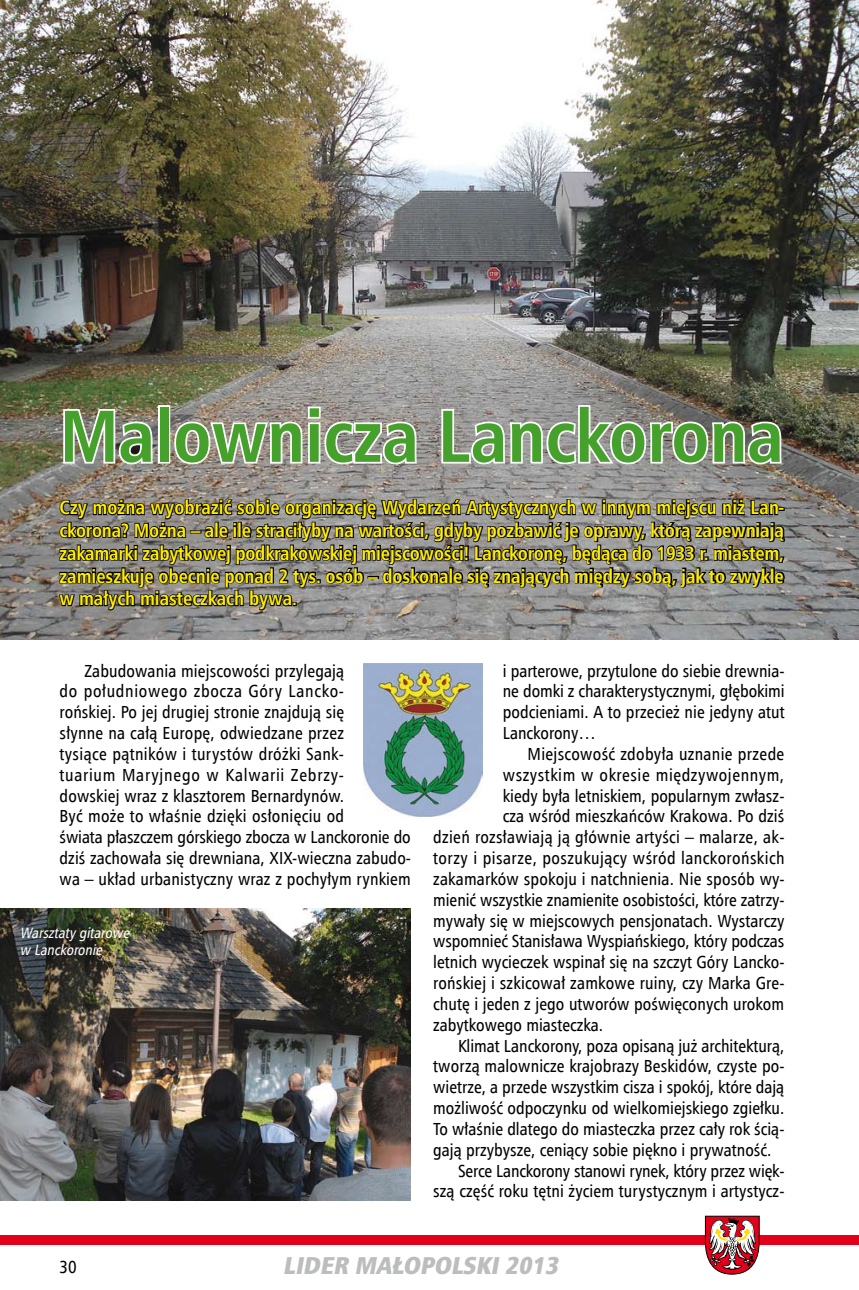
<style>
.page{position:relative;width:859px;height:1290px;background:#fff}
.page>*{position:absolute;margin:0;border:0;box-sizing:border-box;transform-origin:0 0}
.t1{font:700 73.5px "Humnst 777 Cn EU";color:#45a12b}
.t2{font:italic 24.5px "Humnst 777 X Blk Cn EU";color:#bcbdbe}
.t3{font:700 19.25px/22.8px "Humnst 777 Cn EU";color:#ffec00;text-align:justify}
.t4{font:17.5px/20.8px "Humnst 777 Cn EU";letter-spacing:.005em;color:#000}
.t5{font:17.5px "Humnst 777 Cn EU";letter-spacing:.025em;color:#000}
.t6{font:17.5px "Humnst 777 Cn EU";letter-spacing:.03em;color:#000}
.t7{font:italic 14.88px/17.5px "Humnst 777 Cn EU";color:#fff}
</style>
<div class="page">
<img style="left:0;top:0;width:858px;height:639px">
<img style="left:61px;top:394px;width:94px;height:72px">
<div style="left:158px;top:405px;width:12px;height:58px;border:4px solid #fff"></div>
<svg style="left:172px;top:405px;width:246px;height:66px"></svg>
<svg style="left:439px;top:403px;width:344px;height:63px"></svg>
<svg style="left:58px;top:493px;width:728px;height:118px;background:#61605f"></svg>
<img style="left:364px;top:663px;width:118px;height:154px">
<img style="left:0;top:909px;width:410px;height:291px">
<div style="left:0;top:1235px;width:858px;height:10px;background:#e2001a"></div>
<svg style="left:704px;top:1215px;width:55px;height:60px"></svg>
<h1 class="t1" style="left:60px;top:390px;width:725px">Malownicza Lanckorona</h1>
<p class="t3" style="left:60px;top:496px;width:726px">Czy można wyobrazić sobie organizację Wydarzeń Artystycznych w innym miejscu niż Lan&shy;ckorona? Można – ale ile straciłyby na wartości, gdyby pozbawić je oprawy, którą zapewniają zakamarki zabytkowej podkrakowskiej miejscowości! Lanckoronę, będąca do 1933 r. miastem, zamieszkuje obecnie ponad 2 tys. osób – doskonale się znających między sobą, jak to zwykle w małych miasteczkach bywa.</p>
<p class="t4" style="left:60px;top:660px;width:353px;text-indent:25px">Zabudowania miejscowości przylegają<br>do południowego zbocza Góry Lancko-<br>rońskiej. Po jej drugiej stronie znajdują się<br>słynne na całą Europę, odwiedzane przez<br>tysiące pątników i turystów dróżki Sank-<br>tuarium Maryjnego w Kalwarii Zebrzy-<br>dowskiej wraz z klasztorem Bernardynów.<br>Być może to właśnie dzięki osłonięciu od<br>świata płaszczem górskiego zbocza w Lanckoronie do dziś zachowała się drewniana, XIX-wieczna zabudo&shy;wa – układ urbanistyczny wraz z pochyłym rynkiem</p>
<p class="t7" style="left:20px;top:923px;width:114px">Warsztaty gitarowe w Lanckoronie</p>
<p class="t4" style="left:502px;top:660px;width:283px;text-align:justify">i parterowe, przytulone do siebie drewnia&shy;ne domki z charakterystycznymi, głębokimi podcieniami. A to przecież nie jedyny atut Lanckorony…</p>
<p class="t4" style="left:527px;top:743px;width:258px">Miejscowość zdobyła uznanie przede</p>
<p class="t6" style="left:502px;top:764px;width:283px">wszystkim w okresie międzywojennym,</p>
<p class="t4" style="left:502px;top:785px;width:283px">kiedy była letniskiem, popularnym zwłasz-</p>
<p class="t4" style="left:502px;top:806px;width:283px">cza wśród mieszkańców Krakowa. Po dziś</p>
<p class="t4" style="left:433px;top:827px;width:352px">dzień rozsławiają ją głównie artyści – malarze, ak-</p>
<p class="t5" style="left:433px;top:847px;width:352px">torzy i pisarze, poszukujący wśród lanckorońskich</p>
<p class="t4" style="left:433px;top:868px;width:352px">zakamarków spokoju i natchnienia. Nie sposób wy-</p>
<p class="t4" style="left:433px;top:889px;width:352px">mienić wszystkie znamienite osobistości, które zatrzy-</p>
<p class="t4" style="left:433px;top:910px;width:352px">mywały się w miejscowych pensjonatach. Wystarczy</p>
<p class="t4" style="left:433px;top:931px;width:352px">wspomnieć Stanisława Wyspiańskiego, który podczas</p>
<p class="t4" style="left:433px;top:951px;width:352px">letnich wycieczek wspinał się na szczyt Góry Lancko-</p>
<p class="t4" style="left:433px;top:972px;width:352px">rońskiej i szkicował zamkowe ruiny, czy Marka Gre-</p>
<p class="t4" style="left:433px;top:993px;width:352px">chutę i jeden z jego utworów poświęconych urokom</p>
<p class="t4" style="left:433px;top:1014px;width:171px">zabytkowego miasteczka.</p>
<p class="t4" style="left:458px;top:1035px;width:327px">Klimat Lanckorony, poza opisaną już architekturą,</p>
<p class="t4" style="left:433px;top:1056px;width:352px">tworzą malownicze krajobrazy Beskidów, czyste po-</p>
<p class="t4" style="left:433px;top:1076px;width:352px">wietrze, a przede wszystkim cisza i spokój, które dają</p>
<p class="t4" style="left:433px;top:1097px;width:352px">możliwość odpoczynku od wielkomiejskiego zgiełku.</p>
<p class="t4" style="left:433px;top:1118px;width:352px">To właśnie dlatego do miasteczka przez cały rok ścią-</p>
<p class="t4" style="left:433px;top:1139px;width:339px">gają przybysze, ceniący sobie piękno i prywatność.</p>
<p class="t4" style="left:458px;top:1160px;width:328px">Serce Lanckorony stanowi rynek, który przez więk-</p>
<p class="t4" style="left:433px;top:1181px;width:352px">szą część roku tętni życiem turystycznym i artystycz-</p>
<p class="t4" style="left:60px;top:1256px;width:19px">30</p>
<h2 class="t2" style="left:283px;top:1249px;width:282px">LIDER MAŁOPOLSKI2013</h2>
</div>
